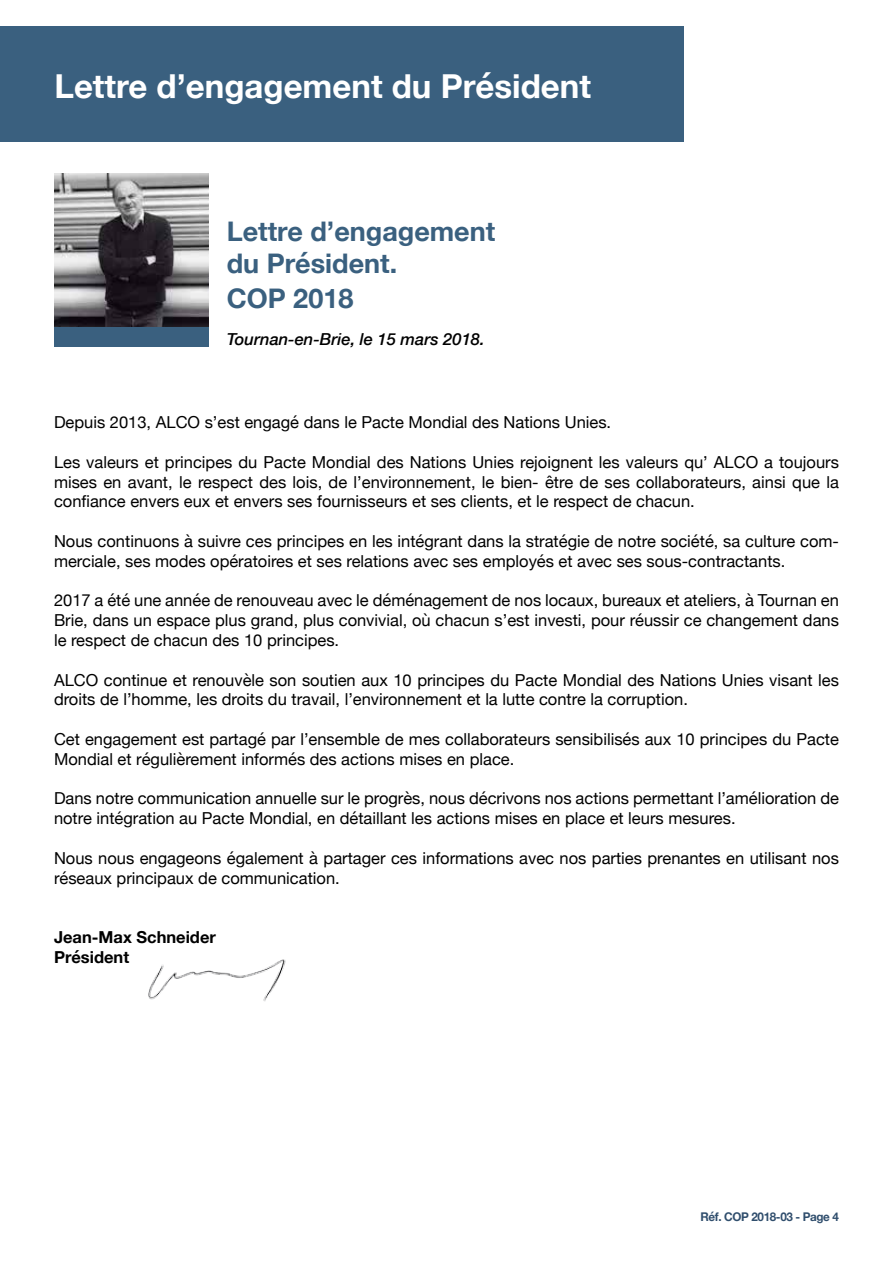
<style>
.page{position:relative;width:893px;height:1263px;background:#fff}
.page>*{position:absolute;margin:0;border:0;box-sizing:border-box;transform-origin:0 0}
.t1{font:700 33px "Helvetica Neue";color:#fff}
.t2{font:700 27px/33.3px "Helvetica Neue";color:#3a607f}
.t3{font:16.5px/19.8px "Helvetica Neue";color:#000}
.t4{font:italic 500 16.5px "Helvetica Neue";color:#000}
.t5{font:700 16.5px/19.8px "Helvetica Neue";color:#000}
.t6{font:700 12px "Helvetica Neue";letter-spacing:-.03em;color:#304e6d}
</style>
<div class="page">
<img style="left:54px;top:173px;width:154px;height:153px">
<hr style="left:892px;top:172px;width:1px;height:159px;background:#f26a33">
<div style="left:0;top:26px;width:684px;height:115px;background:#3a607f"></div>
<img style="left:148px;top:959px;width:138px;height:43px">
<div style="left:54px;top:327px;width:154px;height:19px;background:#3a607f"></div>
<hr style="left:892px;top:28px;width:1px;height:111px;background:#f26a33">
<h1 class="t1" style="left:54px;top:60px;width:538px">Lettre d’engagement du Président</h1>
<h2 class="t2" style="left:227px;top:215px;width:270px">Lettre d’engagement du Président.<br>COP 2018</h2>
<p class="t4" style="left:227px;top:325px;width:259px">Tournan-en-Brie, le 15 mars 2018.</p>
<p class="t3" style="left:54px;top:413px;width:559px">Depuis 2013, ALCO s’est engagé dans le Pacte Mondial des Nations Unies.</p>
<p class="t3" style="left:54px;top:453px;width:786px;text-align:justify">Les valeurs et principes du Pacte Mondial des Nations Unies rejoignent les valeurs qu’ ALCO a toujours mises en avant, le respect des lois, de l’environnement, le bien- être de ses collaborateurs, ainsi que la confiance envers eux et envers ses fournisseurs et ses clients, et le respect de chacun.</p>
<p class="t3" style="left:54px;top:532px;width:786px">Nous continuons à suivre ces principes en les intégrant dans la stratégie de notre société, sa culture com&shy;merciale, ses modes opératoires et ses relations avec ses employés et avec ses sous-contractants.</p>
<p class="t3" style="left:54px;top:592px;width:786px;text-align:justify">2017 a été une année de renouveau avec le déménagement de nos locaux, bureaux et ateliers, à Tournan en Brie, dans un espace plus grand, plus convivial, où chacun s’est investi, pour réussir ce changement dans le respect de chacun des 10 principes.</p>
<p class="t3" style="left:54px;top:671px;width:786px">ALCO continue et renouvèle son soutien aux 10 principes du Pacte Mondial des Nations Unies visant les droits de l’homme, les droits du travail, l’environnement et la lutte contre la corruption.</p>
<p class="t3" style="left:54px;top:730px;width:786px">Cet engagement est partagé par l’ensemble de mes collaborateurs sensibilisés aux 10 principes du Pacte<br>Mondial et régulièrement informés des actions mises en place.</p>
<p class="t3" style="left:54px;top:790px;width:786px">Dans notre communication annuelle sur le progrès, nous décrivons nos actions permettant l’amélioration de notre intégration au Pacte Mondial, en détaillant les actions mises en place et leurs mesures.</p>
<p class="t3" style="left:54px;top:849px;width:786px">Nous nous engageons également à partager ces informations avec nos parties prenantes en utilisant nos réseaux principaux de communication.</p>
<p class="t5" style="left:54px;top:928px;width:163px">Jean-Max Schneider<br>Président</p>
<p class="t6" style="left:700px;top:1207px;width:140px">Réf. COP 2018-03 - Page 4</p>
</div>
